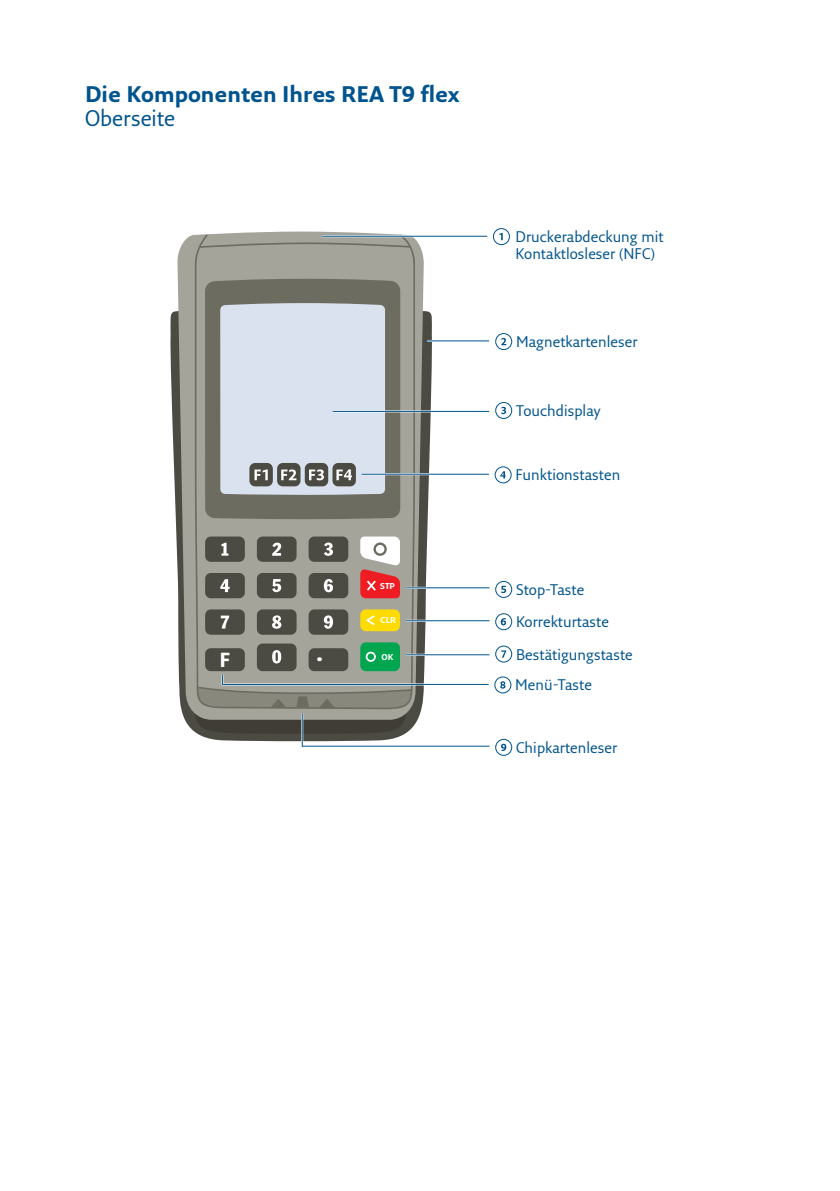
<style>
.page{position:relative;width:840px;height:1191px;background:#fff}
.page>*{position:absolute;margin:0;border:0;box-sizing:border-box;transform-origin:0 0}
.t1{font:700 29.8px "Fresco Sans Plus Pro";color:#fff}
.t2{font:700 22px "Fresco Sans Plus Pro";color:#00548e}
.t3{font:22px "Fresco Sans Plus Pro";letter-spacing:-.005em;color:#00548e}
.t4{font:700 19.8px "Fresco Sans Plus Pro";color:#fff}
.t5{font:15px/32.4px "Fresco Sans Plus Pro";color:#00548e}
.t6{font:700 8.2px "Fresco Sans Plus Pro";color:#fff}
</style>
<div class="page">
<svg style="left:170px;top:311px;width:262px;height:411px"></svg>
<svg style="left:177px;top:231px;width:246px;height:489px;background:#95958d"></svg>
<svg style="left:194px;top:232px;width:221px;height:304px;background:#acafaf"></svg>
<svg style="left:500px;top:471px;width:5px;height:7px"></svg>
<div style="left:494px;top:466px;width:17px;height:17px;border:1px solid #00548e;border-radius:50%"></div>
<hr style="left:361px;top:473px;width:127px;height:2px;background:#fff">
<div style="left:492px;top:228px;width:17px;height:17px;border:1px solid #00548e;border-radius:50%"></div>
<hr style="left:322px;top:235px;width:165px;height:2px;background:#fff">
<svg style="left:501px;top:407px;width:5px;height:7px"></svg>
<div style="left:495px;top:402px;width:17px;height:17px;border:1px solid #00548e;border-radius:50%"></div>
<svg style="left:501px;top:338px;width:5px;height:7px"></svg>
<div style="left:495px;top:333px;width:17px;height:17px;border:1px solid #00548e;border-radius:50%"></div>
<hr style="left:332px;top:410px;width:157px;height:2px;background:#fff">
<hr style="left:427px;top:340px;width:62px;height:2px;background:#fff">
<hr style="left:361px;top:474px;width:127px;height:1px;background:#00548e">
<hr style="left:322px;top:236px;width:165px;height:1px;background:#00548e">
<hr style="left:332px;top:411px;width:157px;height:1px;background:#00548e">
<hr style="left:427px;top:340px;width:62px;height:1px;background:#00548e">
<svg style="left:501px;top:586px;width:5px;height:7px"></svg>
<div style="left:495px;top:581px;width:17px;height:17px;border:1px solid #00548e;border-radius:50%"></div>
<svg style="left:500px;top:618px;width:6px;height:7px"></svg>
<div style="left:495px;top:613px;width:17px;height:17px;border:1px solid #00548e;border-radius:50%"></div>
<svg style="left:501px;top:650px;width:5px;height:7px"></svg>
<div style="left:495px;top:645px;width:17px;height:17px;border:1px solid #00548e;border-radius:50%"></div>
<svg style="left:500px;top:681px;width:5px;height:7px"></svg>
<div style="left:494px;top:676px;width:17px;height:17px;border:1px solid #00548e;border-radius:50%"></div>
<svg style="left:501px;top:743px;width:5px;height:8px"></svg>
<div style="left:495px;top:739px;width:17px;height:17px;border:1px solid #00548e;border-radius:50%"></div>
<svg style="left:186px;top:536px;width:304px;height:211px"></svg>
<h2 class="t2" style="left:85px;top:80px;width:376px">Die Komponenten Ihres REA T9 flex</h2>
<h2 class="t3" style="left:85px;top:104px;width:92px">Oberseite</h2>
<h3 class="t4" style="left:219px;top:648px;width:12px">F</h3>
<p class="t6" style="left:380px;top:580px;width:16px">STP</p>
<p class="t6" style="left:380px;top:615px;width:17px">CLR</p>
<h1 class="t1" style="left:315px;top:632px;width:10px">.</h1>
<p class="t6" style="left:381px;top:652px;width:13px">OK</p>
<p class="t5" style="left:515px;top:228px;width:149px;line-height:17px">Druckerabdeckung mit<br>Kontaktlosleser (NFC)</p>
<p class="t5" style="left:515px;top:325px;width:123px">Magnetkartenleser</p>
<p class="t5" style="left:515px;top:394px;width:86px">Touchdisplay</p>
<p class="t5" style="left:515px;top:458px;width:106px">Funktionstasten</p>
<p class="t5" style="left:515px;top:573px;width:118px">Stop-Taste<br>Korrekturtaste<br>Bestätigungstaste</p>
<p class="t5" style="left:515px;top:669px;width:78px">Menü-Taste</p>
<p class="t5" style="left:515px;top:731px;width:103px">Chipkartenleser</p>
</div>
